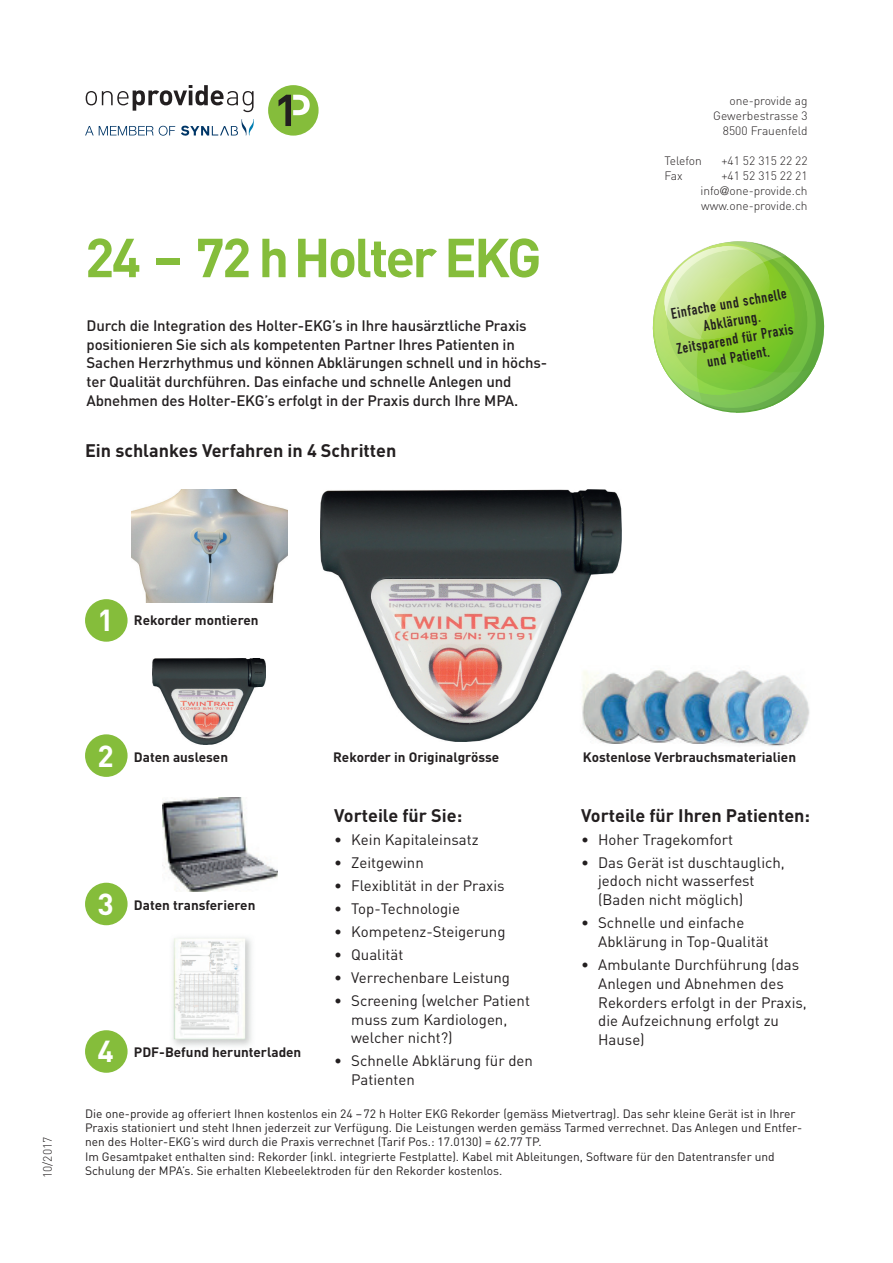
<style>
.page{position:relative;width:893px;height:1263px;background:#fff}
.page>*{position:absolute;margin:0;border:0;box-sizing:border-box;transform-origin:0 0}
.t1{font:700 54px "DIN";letter-spacing:-.05em;color:#85bd3b}
.t2{font:700 30px "DIN";color:#fff}
.t3{font:700 18px "DIN";color:#231f20}
.t4{font:15px/18.8px "DIN";color:#231f20}
.t5{font:500 15px/18.8px "DIN";letter-spacing:-.01em;color:#231f20}
.t6{font:15px/18px "DIN Engschrift";color:#231f20;text-align:center}
.t7{font:700 13.5px "DIN";color:#231f20}
.t8{font:12px/14.4px "DIN";color:#231f20}
.t9{font:300 12px/15px "DIN";color:#231f20;text-align:right}
.s1{font-family:"Helvetica Neue LT Std"}
</style>
<div class="page">
<img style="left:172px;top:937px;width:80px;height:109px">
<img style="left:321px;top:489px;width:300px;height:252px">
<img style="left:570px;top:666px;width:240px;height:81px">
<img style="left:132px;top:489px;width:156px;height:113px">
<img style="left:152px;top:659px;width:114px;height:86px">
<div style="left:85px;top:599px;width:43px;height:43px;background:#85bd3b;border-radius:50%"></div>
<div style="left:85px;top:734px;width:43px;height:43px;background:#85bd3b;border-radius:50%"></div>
<div style="left:85px;top:1030px;width:43px;height:43px;background:#85bd3b;border-radius:50%"></div>
<div style="left:85px;top:883px;width:43px;height:42px;background:#85bd3b;border-radius:50%"></div>
<img style="left:163px;top:797px;width:115px;height:95px">
<svg style="left:652px;top:241px;width:173px;height:172px"></svg>
<div style="left:268px;top:85px;width:51px;height:51px;background:#85bd3b;border-radius:50%"></div>
<svg style="left:278px;top:95px;width:32px;height:31px"></svg>
<svg style="left:86px;top:85px;width:168px;height:27px"></svg>
<svg style="left:85px;top:126px;width:90px;height:10px"></svg>
<svg style="left:181px;top:119px;width:73px;height:17px"></svg>
<h1 class="t1" style="left:85px;top:227px;width:458px">24 – 72 hHolter EKG</h1>
<p class="t5" style="left:87px;top:316px;width:462px">Durch die Integration des Holter-EKG’s in Ihre hausärztliche Praxis positionieren Sie sich als kompetenten Partner Ihres Patienten in Sachen Herzrhythmus und können Abklärungen schnell und in höchs&shy;ter Qualität durchführen. Das einfache und schnelle Anlegen und Abnehmen des Holter-EKG’s erfolgt in der Praxis durch Ihre MPA.</p>
<h3 class="t3" style="left:85px;top:440px;width:313px">Ein schlankes Verfahren in 4 Schritten</h3>
<p class="t9" style="left:713px;top:94px;width:96px">one-provide ag<br>Gewerbestrasse 3<br>8500 Frauenfeld</p>
<p class="t9" style="left:664px;top:154px;width:39px">Telefon</p>
<p class="t9" style="left:721px;top:154px;width:88px">+41 52 315 22 22</p>
<p class="t9" style="left:664px;top:169px;width:20px">Fax</p>
<p class="t9" style="left:700px;top:169px;width:109px;text-align:justify;text-indent:21px">+41 52 315 22 21 info<span class="s1">@</span>one-provide.ch www.one-provide.ch</p>
<p class="t6" style="left:669px;top:306px;width:119px;rotate:-10deg">Einfache und schnelle<br>Abklärung.<br>Zeitsparend für Praxis und Patient.</p>
<h2 class="t2" style="left:98px;top:603px;width:18px">1</h2>
<p class="t7" style="left:134px;top:612px;width:126px">Rekorder montieren</p>
<p class="t9" style="left:40px;top:1178px;width:43px;rotate:-90deg">10/2017</p>
<h2 class="t2" style="left:98px;top:739px;width:18px">2</h2>
<p class="t7" style="left:134px;top:750px;width:96px">Daten auslesen</p>
<h2 class="t2" style="left:98px;top:887px;width:18px">3</h2>
<p class="t7" style="left:134px;top:897px;width:123px">Daten transferieren</p>
<h2 class="t2" style="left:98px;top:1034px;width:18px">4</h2>
<p class="t7" style="left:134px;top:1045px;width:169px">PDF-Befund herunterladen</p>
<p class="t7" style="left:333px;top:750px;width:168px">Rekorder in Originalgrösse</p>
<p class="t7" style="left:583px;top:750px;width:215px">Kostenlose Verbrauchsmaterialien</p>
<h3 class="t3" style="left:334px;top:805px;width:130px">Vorteile für Sie:</h3>
<p class="t4" style="left:334px;top:830px;width:146px">• Kein Kapitaleinsatz</p>
<p class="t4" style="left:334px;top:853px;width:91px">• Zeitgewinn</p>
<p class="t4" style="left:334px;top:876px;width:172px">• Flexiblität in der Praxis</p>
<p class="t4" style="left:334px;top:899px;width:127px">• Top-Technologie</p>
<p class="t4" style="left:334px;top:922px;width:173px">• Kompetenz-Steigerung</p>
<p class="t4" style="left:334px;top:945px;width:71px">• Qualität</p>
<p class="t4" style="left:334px;top:968px;width:177px">• Verrechenbare Leistung</p>
<p class="t4" style="left:351px;top:991px;width:180px;text-indent:-17px">• Screening (welcher Patient muss zum Kardiologen, welcher nicht?)</p>
<p class="t4" style="left:351px;top:1052px;width:183px;text-indent:-17px">• Schnelle Abklärung für den<br>Patienten</p>
<h3 class="t3" style="left:581px;top:805px;width:231px">Vorteile für Ihren Patienten:</h3>
<p class="t4" style="left:581px;top:830px;width:153px">• Hoher Tragekomfort</p>
<p class="t4" style="left:598px;top:853px;width:188px;text-indent:-17px">• Das Gerät ist duschtauglich, jedoch nicht wasserfest (Baden nicht möglich)</p>
<p class="t4" style="left:598px;top:914px;width:172px;text-indent:-17px">• Schnelle und einfache<br>Abklärung in Top-Qualität</p>
<p class="t4" style="left:598px;top:955px;width:210px;text-indent:-17px">• Ambulante Durchführung (das<br>Anlegen und Abnehmen des<br>Rekorders erfolgt in der Praxis, die Aufzeichnung erfolgt zu<br>Hause)</p>
<p class="t8" style="left:85px;top:1106px;width:719px">Die one-provide ag offeriert Ihnen kostenlos ein 24 –72 h Holter EKG Rekorder (gemäss Mietvertrag). Das sehr kleine Gerät ist in Ihrer Praxis stationiert und steht Ihnen jederzeit zur Verfügung. Die Leistungen werden gemäss Tarmed verrechnet. Das Anlegen und Entfer&shy;nen des Holter-EKG’s wird durch die Praxis verrechnet (Tarif Pos.: 17.0130) = 62.77 TP.<br>Im Gesamtpaket enthalten sind: Rekorder (inkl. integrierte Festplatte). Kabel mit Ableitungen, Software für den Datentransfer und Schulung der MPA’s. Sie erhalten Klebeelektroden für den Rekorder kostenlos.</p>
</div>
